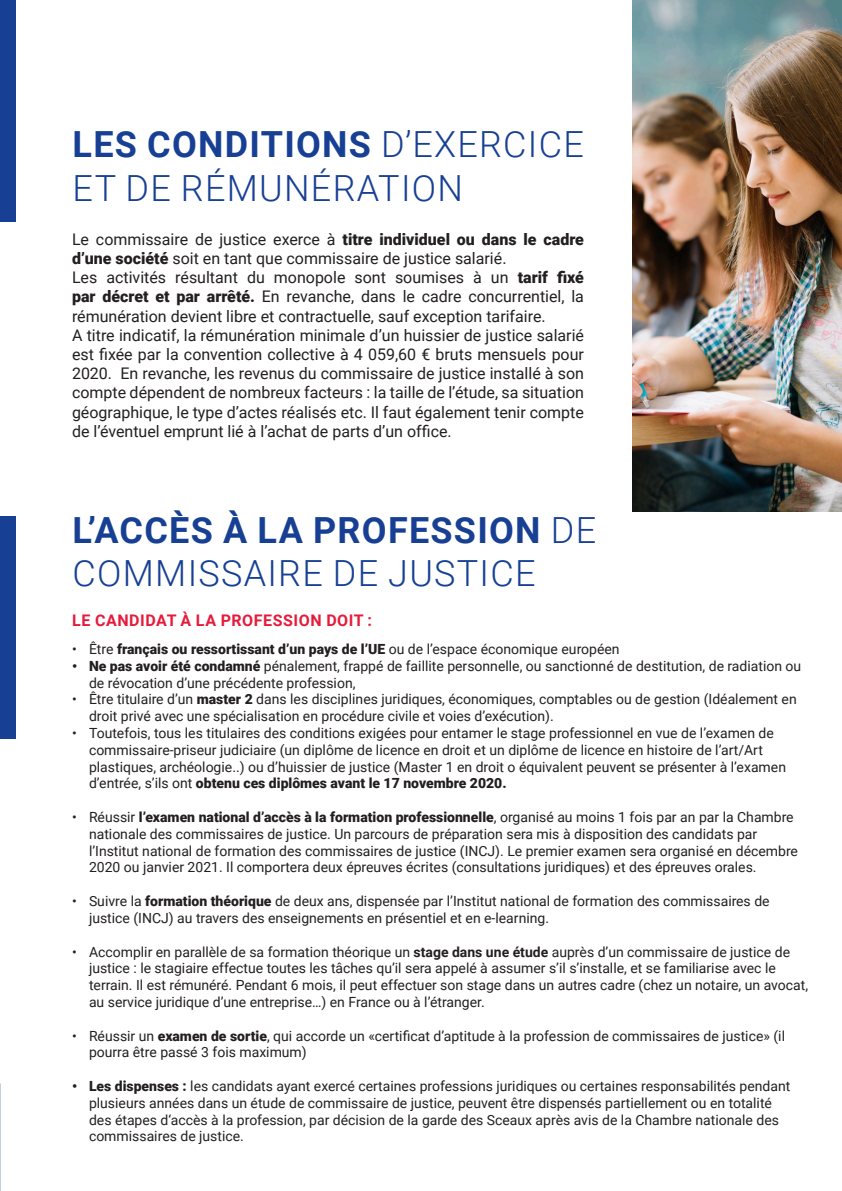
<style>
.page{position:relative;width:842px;height:1191px;background:#fff}
.page>*{position:absolute;margin:0;border:0;box-sizing:border-box;transform-origin:0 0}
.t1{font:300 36px/43.2px "Roboto";letter-spacing:.035em;color:#174094}
.t2{font:700 36px "Roboto";letter-spacing:.035em;color:#174094}
.t3{font:16px/19.2px "Roboto";color:#231f20;text-align:justify}
.t4{font:700 16px "Roboto";letter-spacing:.035em;color:#e61b3b}
.t5{font:14px/16.8px "Roboto";color:#231f20}
.t6{font:900 14px "Roboto";color:#231f20}
.s1{font-weight:300}
.s2{font-weight:900}
.s3{font-weight:700}
.s4{font-weight:400}
</style>
<div class="page">
<div style="left:0;top:0;width:16px;height:221px;background:#174094"></div>
<div style="left:0;top:516px;width:16px;height:222px;background:#174094"></div>
<img style="left:632px;top:0;width:210px;height:512px">
<p class="t2" style="left:73px;top:119px;width:513px">LES CONDITIONS <span class="s1">D’EXERCICE</span></p>
<p class="t1" style="left:73px;top:165px;width:392px">ET DE RÉMUNÉRATION</p>
<p class="t3" style="left:72px;top:229px;width:513px">Le commissaire de justice exerce à <span class="s2">titre individuel ou dans le cadre d’une société</span> soit en tant que commissaire de justice salarié.</p>
<p class="t3" style="left:72px;top:267px;width:513px">Les activités résultant du monopole sont soumises à un <span class="s2">tarif fixé par décret et par arrêté.</span> En revanche, dans le cadre concurrentiel, la rémunération devient libre et contractuelle, sauf exception tarifaire.</p>
<p class="t3" style="left:72px;top:325px;width:513px">A titre indicatif, la rémunération minimale d’un huissier de justice salarié est fixée par la convention collective à 4 059,60 € bruts mensuels pour 2020. En revanche, les revenus du commissaire de justice installé à son compte dépendent de nombreux facteurs : la taille de l’étude, sa situation géographique, le type d’actes réalisés etc. Il faut également tenir compte de l’éventuel emprunt lié à l’achat de parts d’un office.</p>
<p class="t1" style="left:73px;top:507px;width:525px"><span class="s3">L’ACCÈS À LA PROFESSION</span> DE<br>COMMISSAIRE DE JUSTICE</p>
<p class="t4" style="left:72px;top:609px;width:301px">LE CANDIDAT À LA PROFESSION DOIT :</p>
<p class="t6" style="left:72px;top:639px;width:549px"><span class="s4">• Être</span> français ou ressortissant d’un pays de l’UE <span class="s4">ou de l’espace économique européen</span></p>
<p class="t5" style="left:89px;top:657px;width:714px;text-indent:-17px"><span class="s2">• Ne pas avoir été condamné</span> pénalement, frappé de faillite personnelle, ou sanctionné de destitution, de radiation ou de révocation d’une précédente profession,</p>
<p class="t5" style="left:89px;top:690px;width:709px;text-indent:-17px">• Être titulaire d’un <span class="s2">master 2</span> dans les disciplines juridiques, économiques, comptables ou de gestion (Idéalement en droit privé avec une spécialisation en procédure civile et voies d’exécution).</p>
<p class="t5" style="left:89px;top:724px;width:698px;text-indent:-17px">• Toutefois, tous les titulaires des conditions exigées pour entamer le stage professionnel en vue de l’examen de commissaire-priseur judiciaire (un diplôme de licence en droit et un diplôme de licence en histoire de l’art/Art plastiques, archéologie..) ou d’huissier de justice (Master 1 en droit o équivalent peuvent se présenter à l’examen d’entrée, s’ils ont <span class="s2">obtenu ces diplômes avant le 17 novembre 2020.</span></p>
<p class="t5" style="left:89px;top:808px;width:710px;text-indent:-17px">• Réussir <span class="s2">l’examen national d’accès à la formation professionnelle</span>, organisé au moins 1 fois par an par la Chambre nationale des commissaires de justice. Un parcours de préparation sera mis à disposition des candidats par l’Institut national de formation des commissaires de justice (INCJ). Le premier examen sera organisé en décembre 2020 ou janvier 2021. Il comportera deux épreuves écrites (consultations juridiques) et des épreuves orales.</p>
<p class="t5" style="left:89px;top:892px;width:682px;text-indent:-17px">• Suivre la <span class="s2">formation théorique</span> de deux ans, dispensée par l’Institut national de formation des commissaires de justice (INCJ) au travers des enseignements en présentiel et en e-learning.</p>
<p class="t5" style="left:89px;top:942px;width:720px;text-indent:-17px">• Accomplir en parallèle de sa formation théorique un <span class="s3">stage dans une étude</span> auprès d’un commissaire de justice de justice : le stagiaire effectue toutes les tâches qu’il sera appelé à assumer s’il s’installe, et se familiarise avec le terrain. Il est rémunéré. Pendant 6 mois, il peut effectuer son stage dans un autres cadre (chez un notaire, un avocat, au service juridique d’une entreprise…) en France ou à l’étranger.</p>
<p class="t5" style="left:89px;top:1026px;width:697px;text-indent:-17px">• Réussir un <span class="s2">examen de sortie</span>, qui accorde un «certificat d’aptitude à la profession de commissaires de justice» (il pourra être passé 3 fois maximum)</p>
<p class="t5" style="left:89px;top:1077px;width:703px;text-indent:-17px"><span class="s2">• Les dispenses :</span> les candidats ayant exercé certaines professions juridiques ou certaines responsabilités pendant plusieurs années dans un étude de commissaire de justice, peuvent être dispensés partiellement ou en totalité des étapes d‘accès à la profession, par décision de la garde des Sceaux après avis de la Chambre nationale des commissaires de justice.</p>
</div>
